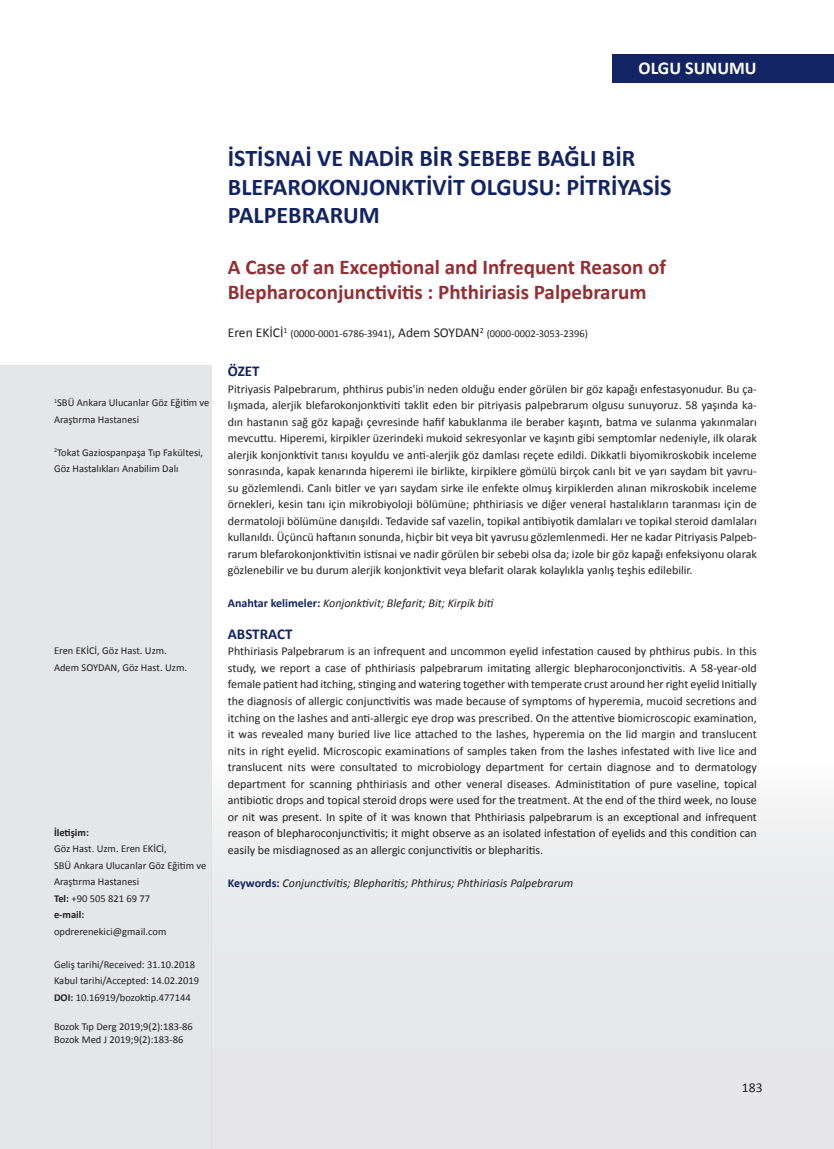
<style>
.page{position:relative;width:834px;height:1149px;background:#fff}
.page>*{position:absolute;margin:0;border:0;box-sizing:border-box;transform-origin:0 0}
.t1{font:700 24px/28.8px "Calibri";color:#122463}
.t2{font:700 21px/25.2px "Calibri";color:#922f33}
.t3{font:700 18px "Calibri";color:#fff}
.t4{font:700 15px "Calibri";color:#122463}
.t5{font:13.5px "Calibri";color:#231f20}
.t6{font:12px/16.5px "Calibri";color:#231f20;text-align:justify}
.t7{font:italic 12px "Calibri";color:#231f20}
.t8{font:10.5px/16.5px "Calibri";color:#231f20}
.t9{font:700 10.5px "Calibri";color:#231f20}
.s1{font-weight:700}
.s2{font-size:13.5px}
.s3{font-weight:700;font-style:normal;color:#122463}
</style>
<div class="page">
<div style="left:212px;top:763px;width:621px;height:385px;background:linear-gradient(to bottom,#f3f4f4,#e3e3e5)"></div>
<div style="left:0;top:365px;width:212px;height:783px;background:#e5e6e7"></div>
<div style="left:612px;top:54px;width:221px;height:28px;background:#122463"></div>
<p class="t3" style="left:638px;top:57px;width:120px">OLGU SUNUMU</p>
<p class="t8" style="left:54px;top:394px;width:157px"><sup>1</sup>SBÜ Ankara Ulucanlar Göz Eğitim ve<br>Araştırma Hastanesi</p>
<p class="t8" style="left:54px;top:443px;width:151px"><sup>2</sup>Tokat Gaziospanpaşa Tıp Fakültesi,<br>Göz Hastalıkları Anabilim Dalı</p>
<p class="t8" style="left:54px;top:641px;width:114px">Eren EKİCİ, Göz Hast. Uzm.</p>
<p class="t8" style="left:54px;top:658px;width:134px">Adem SOYDAN, Göz Hast. Uzm.</p>
<p class="t9" style="left:54px;top:825px;width:36px">İletişim:</p>
<p class="t8" style="left:54px;top:839px;width:114px">Göz Hast. Uzm. Eren EKİCİ,</p>
<p class="t8" style="left:54px;top:856px;width:154px">SBÜ Ankara Ulucanlar Göz Eğitim ve<br>Araştırma Hastanesi</p>
<p class="t8" style="left:54px;top:889px;width:98px"><span class="s1">Tel:</span> +90 505 821 69 77</p>
<p class="t9" style="left:54px;top:908px;width:32px">e-mail:</p>
<p class="t8" style="left:54px;top:922px;width:114px">opdrerenekici@gmail.com</p>
<p class="t8" style="left:54px;top:955px;width:142px">Geliş tarihi/Received: 31.10.2018</p>
<p class="t8" style="left:54px;top:971px;width:147px">Kabul tarihi/Accepted: 14.02.2019</p>
<p class="t8" style="left:54px;top:988px;width:138px"><span class="s1">DOI:</span> 10.16919/bozoktip.477144</p>
<p class="t8" style="left:54px;top:1017px;width:140px">Bozok Tıp Derg 2019;9(2):183-86</p>
<p class="t8" style="left:54px;top:1030px;width:131px">Bozok Med J 2019;9(2):183-86</p>
<p class="t1" style="left:228px;top:142px;width:445px">İSTİSNAİ VE NADİR BİR SEBEBE BAĞLI BİR<br>BLEFAROKONJONKTİVİT OLGUSU: PİTRİYASİS<br>PALPEBRARUM</p>
<p class="t2" style="left:228px;top:253px;width:439px">A Case of an Exceptional and Infrequent Reason of<br>Blepharoconjunctivitis : Phthiriasis Palpebrarum</p>
<p class="t8" style="left:228px;top:325px;width:361px"><span class="s2">Eren EKİCİ</span><sup>1</sup> (0000-0001-6786-3941)<span class="s2">, Adem SOYDAN</span><sup>2</sup> (0000-0002-3053-2396)</p>
<p class="t4" style="left:228px;top:362px;width:33px">ÖZET</p>
<p class="t6" style="left:228px;top:380px;width:530px">Pitriyasis Palpebrarum, phthirus pubis'in neden olduğu ender görülen bir göz kapağı enfestasyonudur. Bu ça&shy;lışmada, alerjik blefarokonjonktiviti taklit eden bir pitriyasis palpebrarum olgusu sunuyoruz. 58 yaşında ka&shy;dın hastanın sağ göz kapağı çevresinde hafif kabuklanma ile beraber kaşıntı, batma ve sulanma yakınmaları mevcuttu. Hiperemi, kirpikler üzerindeki mukoid sekresyonlar ve kaşıntı gibi semptomlar nedeniyle, ilk olarak alerjik konjonktivit tanısı koyuldu ve anti-alerjik göz damlası reçete edildi. Dikkatli biyomikroskobik inceleme sonrasında, kapak kenarında hiperemi ile birlikte, kirpiklere gömülü birçok canlı bit ve yarı saydam bit yavru&shy;su gözlemlendi. Canlı bitler ve yarı saydam sirke ile enfekte olmuş kirpiklerden alınan mikroskobik inceleme örnekleri, kesin tanı için mikrobiyoloji bölümüne; phthiriasis ve diğer veneral hastalıkların taranması için de dermatoloji bölümüne danışıldı. Tedavide saf vazelin, topikal antibiyotik damlaları ve topikal steroid damlaları kullanıldı. Üçüncü haftanın sonunda, hiçbir bit veya bit yavrusu gözlemlenmedi. Her ne kadar Pitriyasis Palpeb&shy;rarum blefarokonjonktivitin istisnai ve nadir görülen bir sebebi olsa da; izole bir göz kapağı enfeksiyonu olarak gözlenebilir ve bu durum alerjik konjonktivit veya blefarit olarak kolaylıkla yanlış teşhis edilebilir.</p>
<p class="t7" style="left:228px;top:595px;width:267px"><span class="s3">Anahtar kelimeler:</span> Konjonktivit; Blefarit; Bit; Kirpik biti</p>
<p class="t4" style="left:228px;top:624px;width:66px">ABSTRACT</p>
<p class="t6" style="left:228px;top:642px;width:530px">Phthiriasis Palpebrarum is an infrequent and uncommon eyelid infestation caused by phthirus pubis. In this study, we report a case of phthiriasis palpebrarum imitating allergic blepharoconjonctivitis. A 58-year-old female patient had itching, stinging and watering together with temperate crust around her right eyelid Initially the diagnosis of allergic conjunctivitis was made because of symptoms of hyperemia, mucoid secretions and itching on the lashes and anti-allergic eye drop was prescribed. On the attentive biomicroscopic examination, it was revealed many buried live lice attached to the lashes, hyperemia on the lid margin and translucent nits in right eyelid. Microscopic examinations of samples taken from the lashes infestated with live lice and translucent nits were consultated to microbiology department for certain diagnose and to dermatology department for scanning phthiriasis and other veneral diseases. Administitation of pure vaseline, topical antibiotic drops and topical steroid drops were used for the treatment. At the end of the third week, no louse or nit was present. In spite of it was known that Phthiriasis palpebrarum is an exceptional and infrequent reason of blepharoconjunctivitis; it might observe as an isolated infestation of eyelids and this condition can easily be misdiagnosed as an allergic conjunctivitis or blepharitis.</p>
<p class="t7" style="left:228px;top:874px;width:347px"><span class="s3">Keywords:</span> Conjunctivitis; Blepharitis; Phthirus; Phthiriasis Palpebrarum</p>
<p class="t5" style="left:741px;top:1079px;width:22px">183</p>
</div>
